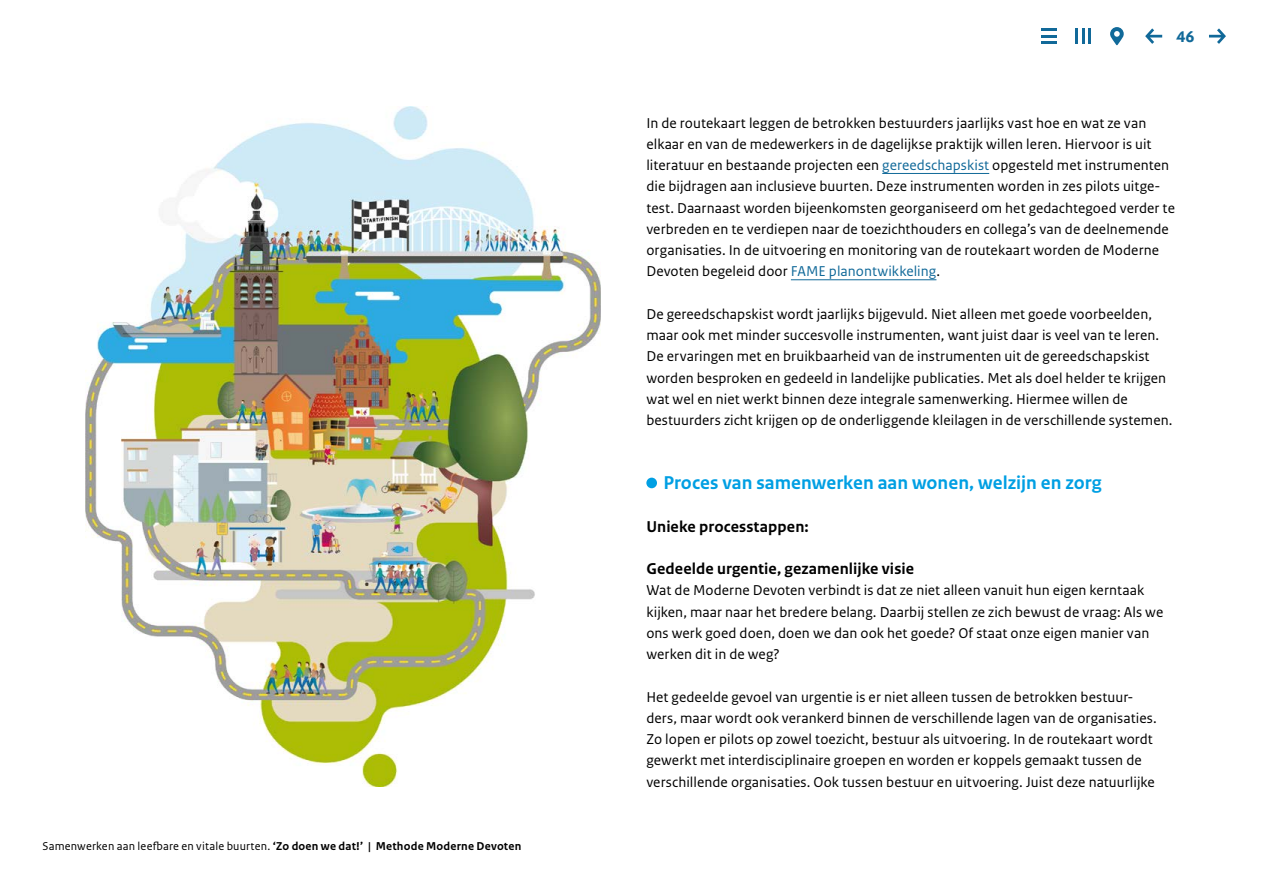
<style>
.page{position:relative;width:1263px;height:893px;background:#fff}
.page>*{position:absolute;margin:0;border:0;box-sizing:border-box;transform-origin:0 0}
.Tussenkop{font:700 19.5px "Rijksoverheid Sans Text";color:#009fe3}
.subsubkopje{font:700 16.5px "Rijksoverheid Sans Text";letter-spacing:.005em;color:#000}
.Bodytekst{font:15px/21.3px "Rijksoverheid Sans Text";letter-spacing:.005em;color:#000}
.t1{font:700 15px "DTL Prokyon TOT";color:#116999}
.t2{font:12px "Rijksoverheid Sans Text";letter-spacing:.015em;color:#000}
.s1{font-weight:700}
.s2{color:#116999}
</style>
<div class="page">
<hr style="left:1041px;top:35px;width:16px;height:3px;background:#116999">
<hr style="left:1041px;top:41px;width:16px;height:3px;background:#116999">
<hr style="left:1041px;top:28px;width:16px;height:3px;background:#116999">
<svg style="left:1082px;top:28px;width:2px;height:16px"></svg>
<hr style="left:1088px;top:28px;width:3px;height:16px;background:#116999">
<hr style="left:1075px;top:28px;width:3px;height:16px;background:#116999">
<svg style="left:1110px;top:27px;width:14px;height:18px"></svg>
<svg style="left:1209px;top:28px;width:17px;height:16px"></svg>
<svg style="left:1145px;top:28px;width:17px;height:16px"></svg>
<hr style="left:882px;top:173px;width:107px;height:1px;background:#116999">
<hr style="left:791px;top:279px;width:145px;height:1px;background:#116999">
<div style="left:646px;top:478px;width:11px;height:10px;background:#009fe3;border-radius:50%"></div>
<img style="left:85px;top:106px;width:515px;height:681px">
<p class="t2" style="left:43px;top:840px;width:480px">Samenwerken aan leefbare en vitale buurten. <span class="s1">‘Zo doen we dat!’ | Methode Moderne Devoten</span></p>
<p class="t1" style="left:1176px;top:27px;width:20px">46</p>
<p class="Bodytekst" style="left:646px;top:112px;width:530px">In de routekaart leggen de betrokken bestuurders jaarlijks vast hoe en wat ze van elkaar en van de medewerkers in de dagelijkse praktijk willen leren. Hiervoor is uit literatuur en bestaande projecten een <span class="s2">gereedschapskist</span> opgesteld met instrumenten die bijdragen aan inclusieve buurten. Deze instrumenten worden in zes pilots uitge&shy;test. Daarnaast worden bijeenkomsten georganiseerd om het gedachtegoed verder te verbreden en te verdiepen naar de toezichthouders en collega’s van de deelnemende organisaties. In de uitvoering en monitoring van de routekaart worden de Moderne Devoten begeleid door <span class="s2">FAME planontwikkeling</span>.</p>
<p class="Bodytekst" style="left:646px;top:304px;width:528px">De gereedschapskist wordt jaarlijks bijgevuld. Niet alleen met goede voorbeelden, maar ook met minder succesvolle instrumenten, want juist daar is veel van te leren.<br>De ervaringen met en bruikbaarheid van de instrumenten uit de gereedschapskist worden besproken en gedeeld in landelijke publicaties. Met als doel helder te krijgen wat wel en niet werkt binnen deze integrale samenwerking. Hiermee willen de bestuurders zicht krijgen op de onderliggende kleilagen in de verschillende systemen.</p>
<h2 class="Tussenkop" style="left:663px;top:472px;width:440px">Proces van samenwerken aan wonen, welzijn en zorg</h2>
<h3 class="subsubkopje" style="left:646px;top:517px;width:164px">Unieke processtappen:</h3>
<h3 class="subsubkopje" style="left:646px;top:559px;width:269px">Gedeelde urgentie, gezamenlijke visie</h3>
<p class="Bodytekst" style="left:646px;top:580px;width:518px">Wat de Moderne Devoten verbindt is dat ze niet alleen vanuit hun eigen kerntaak kijken, maar naar het bredere belang. Daarbij stellen ze zich bewust de vraag: Als we ons werk goed doen, doen we dan ook het goede? Of staat onze eigen manier van werken dit in de weg?</p>
<p class="Bodytekst" style="left:646px;top:686px;width:512px">Het gedeelde gevoel van urgentie is er niet alleen tussen de betrokken bestuur&shy;ders, maar wordt ook verankerd binnen de verschillende lagen van de organisaties.<br>Zo lopen er pilots op zowel toezicht, bestuur als uitvoering. In de routekaart wordt gewerkt met interdisciplinaire groepen en worden er koppels gemaakt tussen de verschillende organisaties. Ook tussen bestuur en uitvoering. Juist deze natuurlijke</p>
</div>
